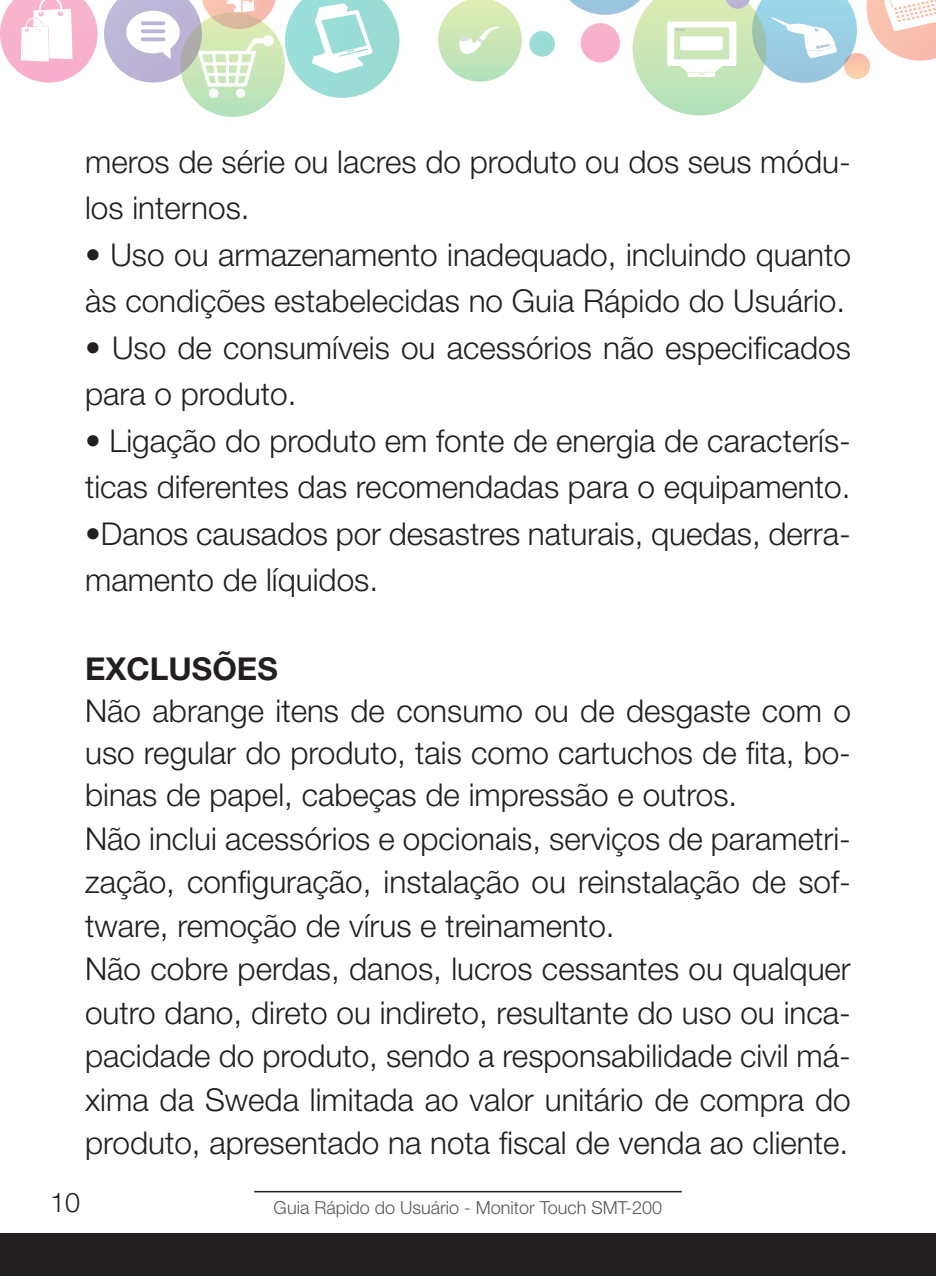
<style>
.page{position:relative;width:936px;height:1276px;background:#fff}
.page>*{position:absolute;margin:0;border:0;box-sizing:border-box;transform-origin:0 0}
.t1{font:300 31.5px/43.5px "Helvetica Neue";color:#231f20}
.t2{font:700 31.5px "Helvetica Neue";color:#231f20}
.t3{font:300 27px "Helvetica Neue";color:#231f20}
.t4{font:300 18px "Helvetica Neue";color:#57585a}
</style>
<div class="page">
<div style="left:180px;top:12px;width:105px;height:105px;background:#b6e2b9;border-radius:52px"></div>
<div style="left:438px;top:0;width:83px;height:82px;background:linear-gradient(to bottom,#e1ecb1,#b6e2bd);border-radius:42px"></div>
<svg style="left:459px;top:26px;width:41px;height:28px"></svg>
<svg style="left:0;top:0;width:400px;height:98px"></svg>
<svg style="left:529px;top:0;width:406px;height:115px"></svg>
<div style="left:0;top:1233px;width:935px;height:43px;background:#231f20"></div>
<hr style="left:254px;top:1191px;width:427px;height:1px;background:#231f20">
<p class="t1" style="left:85px;top:138px;width:767px;line-height:46.5px">meros de série ou lacres do produto ou dos seus módu&shy;los internos.</p>
<p class="t1" style="left:85px;top:231px;width:767px;line-height:46.5px">• Uso ou armazenamento inadequado, incluindo quanto às condições estabelecidas no Guia Rápido do Usuário.</p>
<p class="t1" style="left:85px;top:324px;width:767px;line-height:46.5px">• Uso de consumíveis ou acessórios não especificados para o produto.</p>
<p class="t1" style="left:85px;top:417px;width:767px;line-height:46.5px">• Ligação do produto em fonte de energia de caracterís&shy;ticas diferentes das recomendadas para o equipamento.</p>
<p class="t1" style="left:85px;top:510px;width:767px;line-height:46.5px">•Danos causados por desastres naturais, quedas, derra&shy;mamento de líquidos.</p>
<p class="t2" style="left:85px;top:649px;width:194px">EXCLUSÕES</p>
<p class="t1" style="left:85px;top:689px;width:767px;line-height:42px;text-align:justify">Não abrange itens de consumo ou de desgaste com o uso regular do produto, tais como cartuchos de fita, bo&shy;binas de papel, cabeças de impressão e outros.</p>
<p class="t1" style="left:85px;top:816px;width:767px;text-align:justify">Não inclui acessórios e opcionais, serviços de parametri&shy;zação, configuração, instalação ou reinstalação de sof&shy;tware, remoção de vírus e treinamento.</p>
<p class="t1" style="left:85px;top:946px;width:767px;text-align:justify">Não cobre perdas, danos, lucros cessantes ou qualquer outro dano, direto ou indireto, resultante do uso ou inca&shy;pacidade do produto, sendo a responsabilidade civil má&shy;xima da Sweda limitada ao valor unitário de compra do produto, apresentado na nota fiscal de venda ao cliente.</p>
<p class="t3" style="left:50px;top:1186px;width:32px">10</p>
<p class="t4" style="left:273px;top:1196px;width:390px">Guia Rápido do Usuário - Monitor Touch SMT-200</p>
</div>
